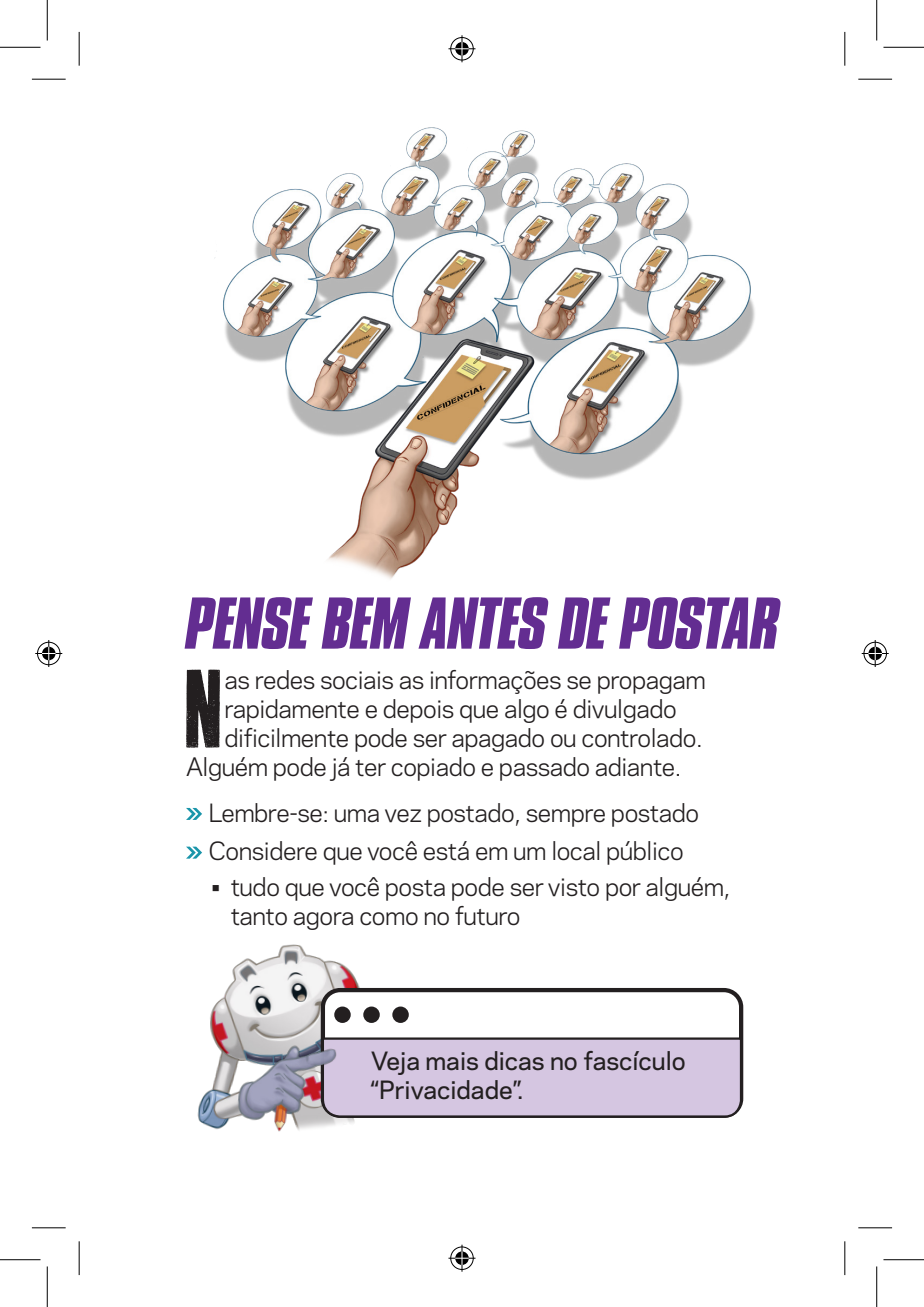
<style>
.page{position:relative;width:924px;height:1307px;background:#fff}
.page>*{position:absolute;margin:0;border:0;box-sizing:border-box;transform-origin:0 0}
.t1{font:92.92px "Cross Town";color:#231f20}
.t2{font:italic 700 63px "Compacta BT";letter-spacing:-.02em;color:#632d91}
.t3{font:23.62px/29.2px "Galaxie Polaris";letter-spacing:-.02em;color:#231f20}
.t4{font:500 23.62px/29.2px "Galaxie Polaris";color:#231f20}
</style>
<div class="page">
<img style="left:214px;top:127px;width:541px;height:452px">
<svg style="left:186px;top:808px;width:16px;height:12px"></svg>
<svg style="left:186px;top:846px;width:16px;height:12px"></svg>
<div style="left:321px;top:987px;width:422px;height:130px;border:4px solid #231f20;border-radius:17px"></div>
<svg style="left:475px;top:1036px;width:268px;height:82px;background:#c9bbd4"></svg>
<img style="left:197px;top:944px;width:278px;height:188px">
<hr style="left:32px;top:79px;width:34px;height:1px;background:#000">
<hr style="left:858px;top:79px;width:34px;height:1px;background:#000">
<hr style="left:32px;top:1227px;width:34px;height:1px;background:#000">
<hr style="left:858px;top:1227px;width:34px;height:1px;background:#000">
<hr style="left:79px;top:32px;width:1px;height:34px;background:#000">
<hr style="left:79px;top:1241px;width:1px;height:33px;background:#000">
<hr style="left:844px;top:32px;width:1px;height:34px;background:#000">
<hr style="left:844px;top:1241px;width:1px;height:33px;background:#000">
<hr style="left:0;top:47px;width:40px;height:1px;background:#000">
<hr style="left:883px;top:47px;width:41px;height:1px;background:#000">
<hr style="left:0;top:1259px;width:40px;height:1px;background:#000">
<hr style="left:883px;top:1259px;width:41px;height:1px;background:#000">
<hr style="left:47px;top:0;width:1px;height:41px;background:#000">
<hr style="left:47px;top:1266px;width:1px;height:40px;background:#000">
<hr style="left:876px;top:0;width:1px;height:41px;background:#000">
<hr style="left:876px;top:1266px;width:1px;height:40px;background:#000">
<svg style="left:448px;top:35px;width:27px;height:27px"></svg>
<svg style="left:448px;top:1244px;width:27px;height:27px"></svg>
<svg style="left:35px;top:640px;width:27px;height:27px"></svg>
<svg style="left:861px;top:640px;width:27px;height:27px"></svg>
<p class="t2" style="left:186px;top:585px;width:595px">PENSE BEM ANTES DE POSTAR</p>
<p class="t1" style="left:187px;top:668px;width:37px">N</p>
<p class="t3" style="left:224px;top:663px;width:483px">as redes sociais as informações se propagam</p>
<p class="t3" style="left:224px;top:693px;width:454px">rapidamente e depois que algo é divulgado</p>
<p class="t3" style="left:224px;top:722px;width:480px">dificilmente pode ser apagado ou controlado.</p>
<p class="t3" style="left:186px;top:751px;width:497px">Alguém pode já ter copiado e passado adiante.</p>
<p class="t3" style="left:208px;top:796px;width:492px">Lembre-se: uma vez postado, sempre postado</p>
<p class="t3" style="left:208px;top:835px;width:477px">Considere que você está em um local público</p>
<p class="t3" style="left:231px;top:871px;width:501px;text-indent:-19px">• tudo que você posta pode ser visto por alguém, tanto agora como no futuro</p>
<p class="t4" style="left:371px;top:1044px;width:316px">Veja mais dicas no fascículo “Privacidade”.</p>
</div>
